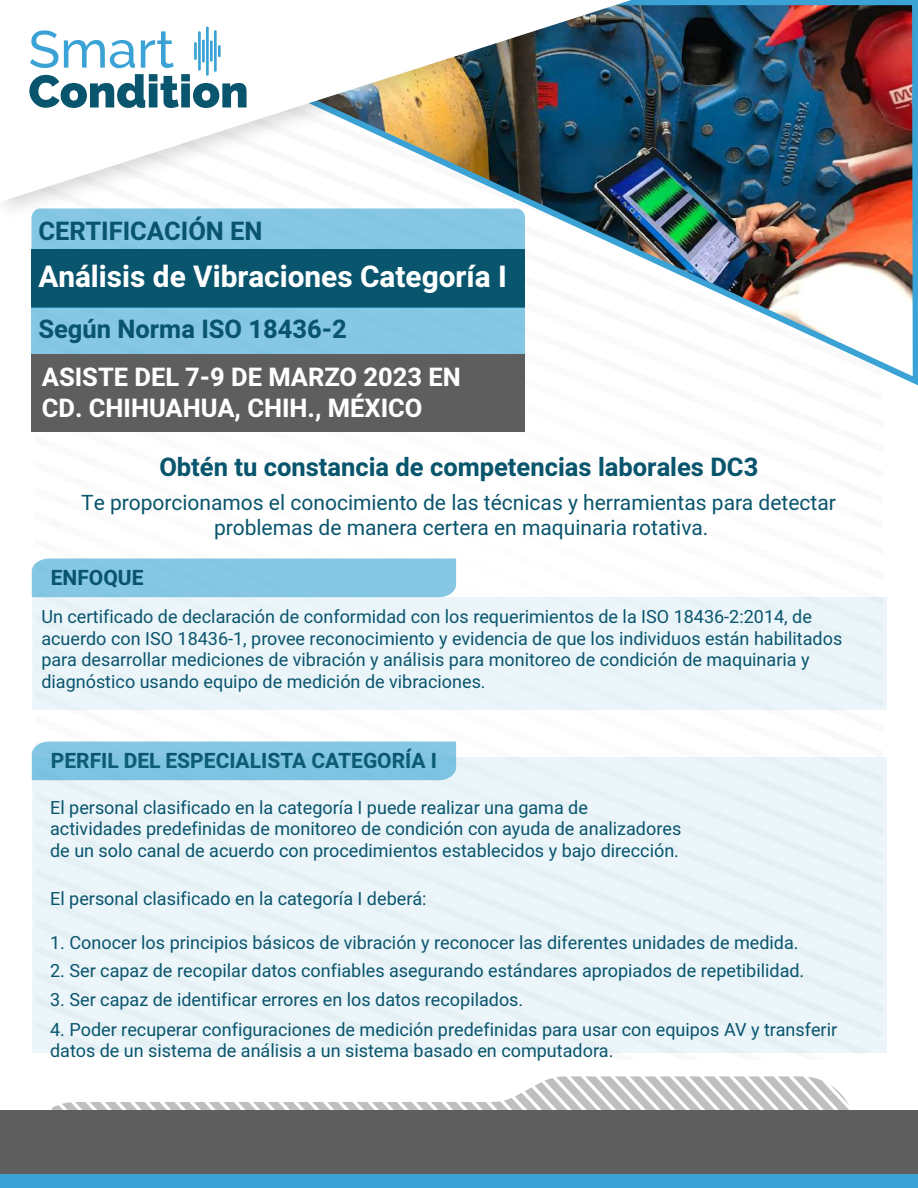
<style>
.page{position:relative;width:918px;height:1188px;background:#fff}
.page>*{position:absolute;margin:0;border:0;box-sizing:border-box;transform-origin:0 0}
.t1{font:700 29.7px "Heebo";color:#fff}
.t2{font:700 25.5px "Heebo";color:#09556d}
.t3{font:700 25.5px/30.6px "Heebo";color:#fff}
.t4{font:21px/25.2px "Heebo";color:#09556d;text-align:center}
.t5{font:700 21px "Heebo";color:#09556d}
.t6{font:18px/21.6px "Heebo";color:#09556d}
</style>
<div class="page">
<svg style="left:51px;top:1076px;width:798px;height:34px"></svg>
<div style="left:0;top:1174px;width:918px;height:14px;background:#3aa2d4"></div>
<div style="left:0;top:1110px;width:918px;height:64px;background:#5e5e5e"></div>
<div style="left:32px;top:597px;width:855px;height:113px;background:#ebf5fa"></div>
<div style="left:32px;top:249px;width:493px;height:59px;background:#09556d"></div>
<div style="left:32px;top:308px;width:493px;height:46px;background:#85c7e4"></div>
<div style="left:32px;top:742px;width:424px;height:16px;background:#85c7e4"></div>
<div style="left:32px;top:559px;width:424px;height:38px;background:#85c7e4"></div>
<div style="left:32px;top:758px;width:855px;height:295px;background:#ebf5fa"></div>
<svg style="left:32px;top:231px;width:57px;height:18px"></svg>
<img style="left:89px;top:0;width:829px;height:386px">
<img style="left:3px;top:0;width:661px;height:231px">
<img style="left:3px;top:0;width:633px;height:202px">
<svg style="left:29px;top:74px;width:218px;height:34px"></svg>
<svg style="left:30px;top:30px;width:28px;height:38px"></svg>
<svg style="left:64px;top:40px;width:71px;height:28px"></svg>
<svg style="left:141px;top:31px;width:33px;height:37px"></svg>
<hr style="left:194px;top:42px;width:3px;height:18px;background:#3aa2d4">
<hr style="left:202px;top:40px;width:3px;height:23px;background:#3aa2d4">
<hr style="left:210px;top:40px;width:3px;height:22px;background:#3aa2d4">
<svg style="left:218px;top:45px;width:3px;height:12px"></svg>
<hr style="left:198px;top:31px;width:3px;height:40px;background:#3aa2d4">
<hr style="left:206px;top:26px;width:3px;height:50px;background:#3aa2d4">
<hr style="left:214px;top:30px;width:3px;height:42px;background:#3aa2d4">
<div style="left:32px;top:354px;width:493px;height:78px;background:#5e5e5e"></div>
<h2 class="t2" style="left:38px;top:213px;width:226px">CERTIFICACIÓN EN</h2>
<h1 class="t1" style="left:38px;top:256px;width:470px">Análisis de Vibraciones Categoría I</h1>
<h2 class="t2" style="left:38px;top:311px;width:310px">Según Norma ISO 18436-2</h2>
<h2 class="t3" style="left:42px;top:362px;width:421px">ASISTE DEL 7-9 DE MARZO 2023 EN<br>CD. CHIHUAHUA, CHIH., MÉXICO</h2>
<h2 class="t2" style="left:159px;top:449px;width:601px">Obtén tu constancia de competencias laborales DC3</h2>
<p class="t4" style="left:81px;top:490px;width:756px">Te proporcionamos el conocimiento de las técnicas y herramientas para detectar problemas de manera certera en maquinaria rotativa.</p>
<p class="t5" style="left:51px;top:563px;width:94px">ENFOQUE</p>
<p class="t6" style="left:41px;top:606px;width:802px">Un certificado de declaración de conformidad con los requerimientos de la ISO 18436-2:2014, de acuerdo con ISO 18436-1, provee reconocimiento y evidencia de que los individuos están habilitados para desarrollar mediciones de vibración y análisis para monitoreo de condición de maquinaria y diagnóstico usando equipo de medición de vibraciones.</p>
<p class="t5" style="left:51px;top:746px;width:388px">PERFIL DEL ESPECIALISTA CATEGORÍA I</p>
<p class="t6" style="left:50px;top:797px;width:633px">El personal clasificado en la categoría I puede realizar una gama de actividades predefinidas de monitoreo de condición con ayuda de analizadores de un solo canal de acuerdo con procedimientos establecidos y bajo dirección.</p>
<p class="t6" style="left:50px;top:888px;width:378px">El personal clasificado en la categoría I deberá:</p>
<p class="t6" style="left:50px;top:932px;width:750px">1. Conocer los principios básicos de vibración y reconocer las diferentes unidades de medida.</p>
<p class="t6" style="left:50px;top:960px;width:756px">2. Ser capaz de recopilar datos confiables asegurando estándares apropiados de repetibilidad.</p>
<p class="t6" style="left:50px;top:989px;width:475px">3. Ser capaz de identificar errores en los datos recopilados.</p>
<p class="t6" style="left:50px;top:1019px;width:788px">4. Poder recuperar configuraciones de medición predefinidas para usar con equipos AV y transferir datos de un sistema de análisis a un sistema basado en computadora.</p>
</div>
